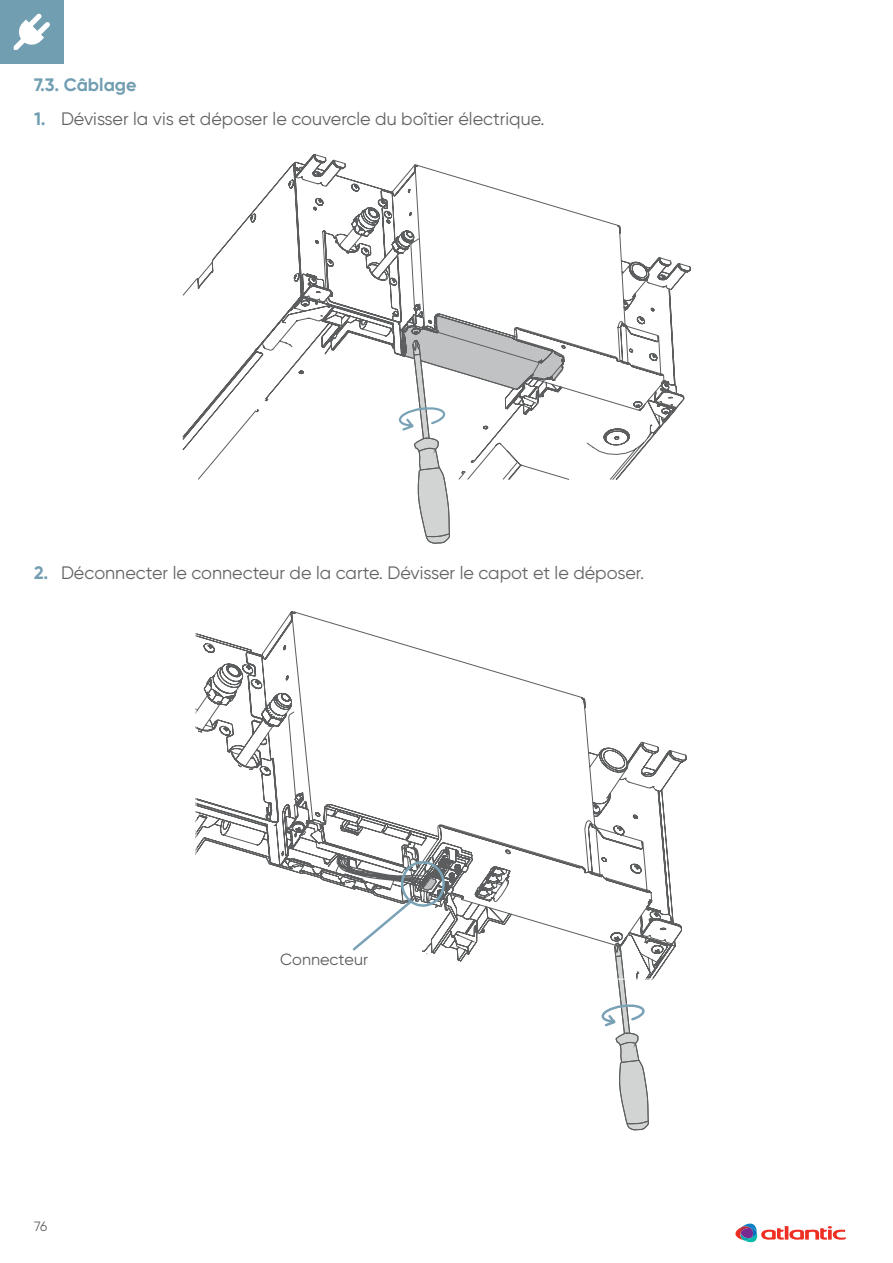
<style>
.page{position:relative;width:893px;height:1263px;background:#fff}
.page>*{position:absolute;margin:0;border:0;box-sizing:border-box;transform-origin:0 0}
.t1{font:18px "Gilroy";color:#636366}
.t2{font:700 18px "Gilroy";color:#729eb2}
.t3{font:16.2px "Gilroy";color:#5b5d5e}
.t4{font:13.5px "Gilroy";color:#636366}
.s1{font-weight:700;color:#729eb2}
</style>
<div class="page">
<div style="left:0;top:0;width:63px;height:64px;background:#729eb2"></div>
<svg style="left:14px;top:13px;width:36px;height:37px"></svg>
<svg style="left:735px;top:1223px;width:111px;height:20px"></svg>
<svg style="left:197px;top:180px;width:494px;height:300px"></svg>
<svg style="left:279px;top:154px;width:405px;height:267px"></svg>
<svg style="left:330px;top:166px;width:234px;height:378px"></svg>
<svg style="left:601px;top:979px;width:48px;height:152px"></svg>
<svg style="left:198px;top:611px;width:489px;height:366px"></svg>
<svg style="left:336px;top:854px;width:110px;height:100px"></svg>
<p class="t2" style="left:34px;top:73px;width:104px">7.3. Câblage</p>
<p class="t1" style="left:34px;top:108px;width:512px"><span class="s1">1.</span> Dévisser la vis et déposer le couvercle du boîtier électrique.</p>
<p class="t1" style="left:34px;top:561px;width:612px"><span class="s1">2.</span> Déconnecter le connecteur de la carte. Dévisser le capot et le déposer.</p>
<p class="t4" style="left:34px;top:1218px;width:15px">76</p>
<p class="t3" style="left:280px;top:949px;width:89px">Connecteur</p>
</div>
